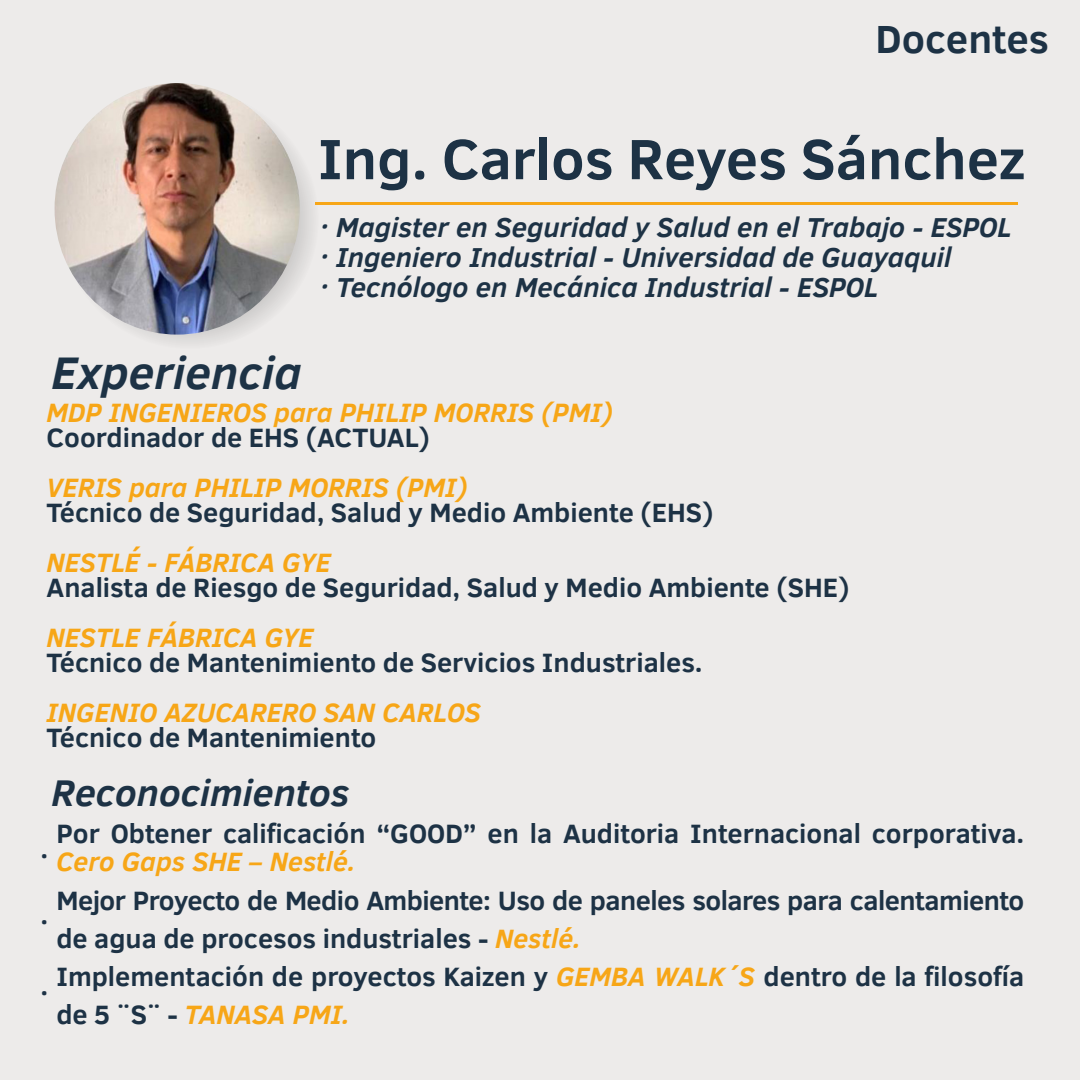
<style>
.page{position:relative;width:1080px;height:1080px;background:#edebea}
.page>*{position:absolute;margin:0;border:0;box-sizing:border-box;transform-origin:0 0}
.t1{font:700 57.9px "Clear Sans";color:#1d3245}
.t2{font:italic 700 46.8px "Clear Sans";color:#1d3245}
.t3{font:700 40.2px "Clear Sans";color:#1d3245}
.t4{font:italic 700 38.1px "Clear Sans";color:#1d3245}
.t5{font:italic 700 28.1px/30px "Clear Sans";color:#1d3245}
.t6{font:700 27.2px/38.2px "Clear Sans";color:#1d3245}
.t7{font:italic 700 27.2px "Clear Sans";color:#f7a617}
.s1{font-style:italic;color:#f7a617}
</style>
<div class="page">
<div style="left:60px;top:90px;width:259px;height:259px;background:#e2e0df;border-radius:50%"></div>
<img style="left:55px;top:83px;width:245px;height:252px">
<hr style="left:315px;top:202px;width:703px;height:3px;background:#f7a617">
<h3 class="t3" style="left:876px;top:9px;width:174px">Docentes</h3>
<h1 class="t1" style="left:318px;top:117px;width:709px">Ing. Carlos Reyes Sánchez</h1>
<p class="t5" style="left:321px;top:211px;width:692px">· Magister en Seguridad y Salud en el Trabajo - ESPOL · Ingeniero Industrial - Universidad de Guayaquil<br>· Tecnólogo en Mecánica Industrial - ESPOL</p>
<h2 class="t2" style="left:52px;top:338px;width:252px">Experiencia</h2>
<p class="t7" style="left:47px;top:392px;width:568px">MDP INGENIEROS para PHILIP MORRIS (PMI)</p>
<p class="t6" style="left:47px;top:417px;width:385px">Coordinador de EHS (ACTUAL)</p>
<p class="t7" style="left:47px;top:467px;width:423px">VERIS para PHILIP MORRIS (PMI)</p>
<p class="t6" style="left:47px;top:492px;width:668px">Técnico de Seguridad, Salud y Medio Ambiente (EHS)</p>
<p class="t7" style="left:47px;top:543px;width:286px">NESTLÉ - FÁBRICA GYE</p>
<p class="t6" style="left:47px;top:567px;width:804px">Analista de Riesgo de Seguridad, Salud y Medio Ambiente (SHE)</p>
<p class="t7" style="left:47px;top:618px;width:268px">NESTLE FÁBRICA GYE</p>
<p class="t6" style="left:47px;top:642px;width:658px">Técnico de Mantenimiento de Servicios Industriales.</p>
<p class="t7" style="left:47px;top:693px;width:436px">INGENIO AZUCARERO SAN CARLOS</p>
<p class="t6" style="left:47px;top:718px;width:331px">Técnico de Mantenimiento</p>
<h3 class="t4" style="left:52px;top:765px;width:300px">Reconocimientos</h3>
<p class="t6" style="left:40px;top:836px;width:9px">·</p>
<p class="t6" style="left:40px;top:903px;width:9px">·</p>
<p class="t6" style="left:40px;top:974px;width:9px">·</p>
<p class="t6" style="left:56px;top:813px;width:969px">Por Obtener calificación “GOOD” en la Auditoria Internacional corporativa.</p>
<p class="t7" style="left:56px;top:842px;width:301px">Cero Gaps SHE – Nestlé.</p>
<p class="t6" style="left:56px;top:880px;width:969px">Mejor Proyecto de Medio Ambiente: Uso de paneles solares para calentamiento de agua de procesos industriales - <span class="s1">Nestlé.<br></span>Implementación de proyectos Kaizen y <span class="s1">GEMBA WALK´S</span> dentro de la filosofía de 5 ¨S¨ - <span class="s1">TANASA PMI.</span></p>
</div>
